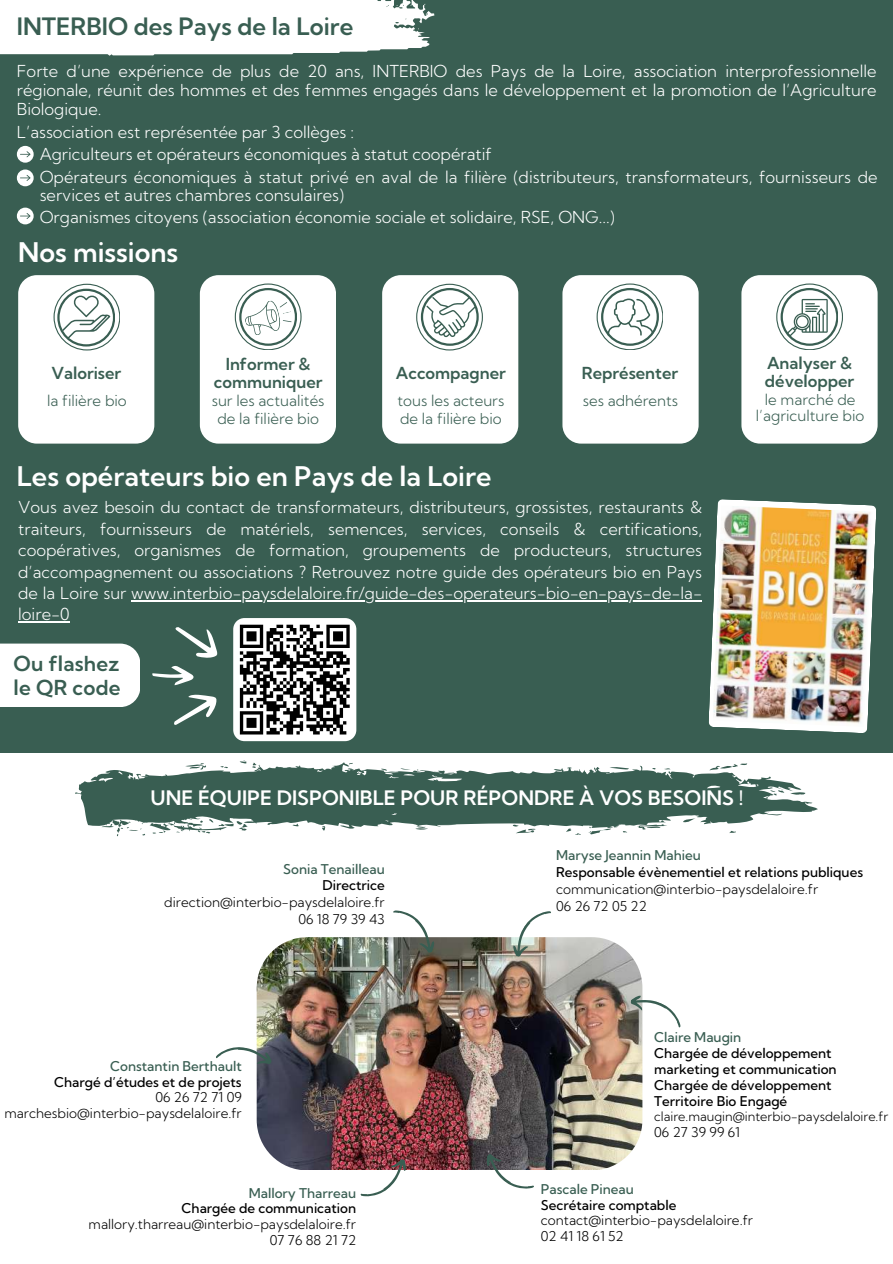
<style>
.page{position:relative;width:893px;height:1264px;background:#fff}
.page>*{position:absolute;margin:0;border:0;box-sizing:border-box;transform-origin:0 0}
.t1{font:600 27px "Kumbh Sans";color:#fff}
.t2{font:600 24px "Kumbh Sans";color:#395e52}
.t3{font:600 20.7px/23.5px "Kumbh Sans";letter-spacing:.01em;color:#395e52}
.t4{font:600 19.95px "Kumbh Sans";color:#fff}
.t5{font:300 16.5px/21.3px "Kumbh Sans";color:#fff;text-align:justify}
.t6{font:600 16.5px/18px "Kumbh Sans";color:#395e52;text-align:center}
.t7{font:300 15px/18px "Kumbh Sans";color:#395e52;text-align:center}
.t8{font:300 13.5px/15.8px "Kumbh Sans";color:#000;text-align:right}
.t9{font:500 13.5px/15.9px "Kumbh Sans";color:#000}
.t10{font:500 13.5px "Kumbh Sans";color:#395e52}
.t11{font:300 12.75px "Kumbh Sans";color:#000}
</style>
<div class="page">
<div style="left:0;top:0;width:892px;height:752px;background:#395e52"></div>
<svg style="left:0;top:0;width:435px;height:56px;background:#eff1f1"></svg>
<div style="left:18px;top:275px;width:136px;height:168px;background:#fff;border-radius:19px"></div>
<div style="left:200px;top:275px;width:136px;height:168px;background:#fff;border-radius:19px"></div>
<div style="left:382px;top:275px;width:136px;height:168px;background:#fff;border-radius:19px"></div>
<svg style="left:235px;top:283px;width:66px;height:67px"></svg>
<div style="left:562px;top:275px;width:136px;height:168px;background:#fff;border-radius:19px"></div>
<div style="left:741px;top:275px;width:136px;height:168px;background:#fff;border-radius:19px"></div>
<svg style="left:53px;top:284px;width:67px;height:66px"></svg>
<svg style="left:416px;top:284px;width:66px;height:66px"></svg>
<svg style="left:596px;top:283px;width:67px;height:67px"></svg>
<svg style="left:776px;top:283px;width:66px;height:67px"></svg>
<svg style="left:17px;top:146px;width:17px;height:17px"></svg>
<svg style="left:17px;top:169px;width:17px;height:17px"></svg>
<svg style="left:17px;top:208px;width:17px;height:16px"></svg>
<svg style="left:152px;top:627px;width:66px;height:98px"></svg>
<div style="left:0;top:643px;width:140px;height:64px;background:#fff"></div>
<svg style="left:709px;top:499px;width:167px;height:234px"></svg>
<img style="left:712px;top:505px;width:160px;height:221px">
<svg style="left:75px;top:760px;width:742px;height:76px;fill:#395e52"></svg>
<hr style="left:131px;top:600px;width:571px;height:1px;background:#fff">
<hr style="left:18px;top:621px;width:52px;height:1px;background:#fff">
<img style="left:257px;top:937px;width:385px;height:232px;border-radius:51px">
<svg style="left:508px;top:911px;width:43px;height:48px"></svg>
<svg style="left:628px;top:991px;width:53px;height:37px"></svg>
<svg style="left:481px;top:1150px;width:53px;height:39px"></svg>
<svg style="left:360px;top:1155px;width:51px;height:42px"></svg>
<svg style="left:216px;top:1042px;width:57px;height:25px"></svg>
<svg style="left:392px;top:910px;width:47px;height:45px"></svg>
<svg style="left:233px;top:618px;width:123px;height:123px;background:#909191"></svg>
<h2 class="t2" style="left:17px;top:12px;width:338px">INTERBIO des Pays de la Loire</h2>
<p class="t5" style="left:17px;top:61px;width:861px;line-height:19px">Forte d’une expérience de plus de 20 ans, INTERBIO des Pays de la Loire, association interprofessionnelle régionale, réunit des hommes et des femmes engagés dans le développement et la promotion de l’Agriculture Biologique.</p>
<p class="t5" style="left:40px;top:121px;width:839px;line-height:22.4px;text-align:left;text-indent:-23px">L’association est représentée par 3 collèges :<br>Agriculteurs et opérateurs économiques à statut coopératif<br>Opérateurs économiques à statut privé en aval de la filière (distributeurs, transformateurs, fournisseurs de</p>
<p class="t5" style="left:40px;top:184px;width:576px;line-height:21.8px">services et autres chambres consulaires)<br>Organismes citoyens (association économie sociale et solidaire, RSE, ONG...)</p>
<h1 class="t1" style="left:18px;top:235px;width:162px">Nos missions</h1>
<p class="t6" style="left:51px;top:364px;width:71px">Valoriser</p>
<p class="t6" style="left:214px;top:355px;width:110px">Informer &amp; communiquer</p>
<p class="t6" style="left:396px;top:364px;width:111px">Accompagner</p>
<p class="t6" style="left:581px;top:364px;width:98px">Représenter</p>
<p class="t7" style="left:47px;top:391px;width:81px">la filière bio</p>
<p class="t7" style="left:212px;top:391px;width:114px">sur les actualités de la filière bio</p>
<p class="t7" style="left:397px;top:391px;width:108px;text-align:left">tous les acteurs de la filière bio</p>
<p class="t7" style="left:582px;top:391px;width:97px">ses adhérents</p>
<h1 class="t1" style="left:17px;top:459px;width:476px">Les opérateurs bio en Pays de la Loire</h1>
<p class="t5" style="left:18px;top:497px;width:685px">Vous avez besoin du contact de transformateurs, distributeurs, grossistes, restaurants &amp; traiteurs, fournisseurs de matériels, semences, services, conseils &amp; certifications, coopératives, organismes de formation, groupements de producteurs, structures d’accompagnement ou associations ? Retrouvez notre guide des opérateurs bio en Pays de la Loire sur www.interbio-paysdelaloire.fr/guide-des-operateurs-bio-en-pays-de-la&shy;loire-0</p>
<p class="t3" style="left:14px;top:652px;width:108px">Ou flashez le QR code</p>
<p class="t6" style="left:764px;top:354px;width:91px;text-align:left">Analyser &amp; développer</p>
<p class="t7" style="left:755px;top:392px;width:110px;line-height:15.8px">le marché de l’agriculture bio</p>
<p class="t4" style="left:150px;top:785px;width:594px">UNE ÉQUIPE DISPONIBLE POUR RÉPONDRE À VOS BESOINS !</p>
<p class="t10" style="left:283px;top:860px;width:103px">Sonia Tenailleau</p>
<p class="t9" style="left:322px;top:877px;width:64px">Directrice</p>
<p class="t8" style="left:164px;top:894px;width:222px;line-height:16.8px">direction@interbio-paysdelaloire.fr<br>06 18 79 39 43</p>
<p class="t10" style="left:110px;top:1057px;width:133px">Constantin Berthault</p>
<p class="t9" style="left:54px;top:1073px;width:189px">Chargé d’études et de projets</p>
<p class="t8" style="left:4px;top:1089px;width:239px">06 26 72 71 09 marchesbio@interbio-paysdelaloire.fr</p>
<p class="t10" style="left:249px;top:1184px;width:109px">Mallory Tharreau</p>
<p class="t9" style="left:181px;top:1200px;width:176px">Chargée de communication</p>
<p class="t8" style="left:89px;top:1216px;width:269px">mallory.tharreau@interbio-paysdelaloire.fr<br>07 76 88 21 72</p>
<p class="t10" style="left:556px;top:846px;width:146px">Maryse Jeannin Mahieu</p>
<p class="t9" style="left:556px;top:864px;width:308px">Responsable évènementiel et relations publiques</p>
<p class="t8" style="left:556px;top:880px;width:263px;line-height:16.8px;text-align:left">communication@interbio-paysdelaloire.fr<br>06 26 72 05 22</p>
<p class="t10" style="left:654px;top:1028px;width:89px">Claire Maugin</p>
<p class="t9" style="left:654px;top:1044px;width:184px">Chargée de développement marketing et communication<br>Chargée de développement<br>Territoire Bio Engagé</p>
<p class="t11" style="left:654px;top:1107px;width:235px">claire.maugin@interbio-paysdelaloire.fr</p>
<p class="t8" style="left:654px;top:1123px;width:87px">06 27 39 99 61</p>
<p class="t10" style="left:541px;top:1180px;width:95px">Pascale Pineau</p>
<p class="t9" style="left:541px;top:1196px;width:137px">Secrétaire comptable</p>
<p class="t8" style="left:541px;top:1212px;width:214px;text-align:left">contact@interbio-paysdelaloire.fr<br>02 41 18 61 52</p>
</div>
